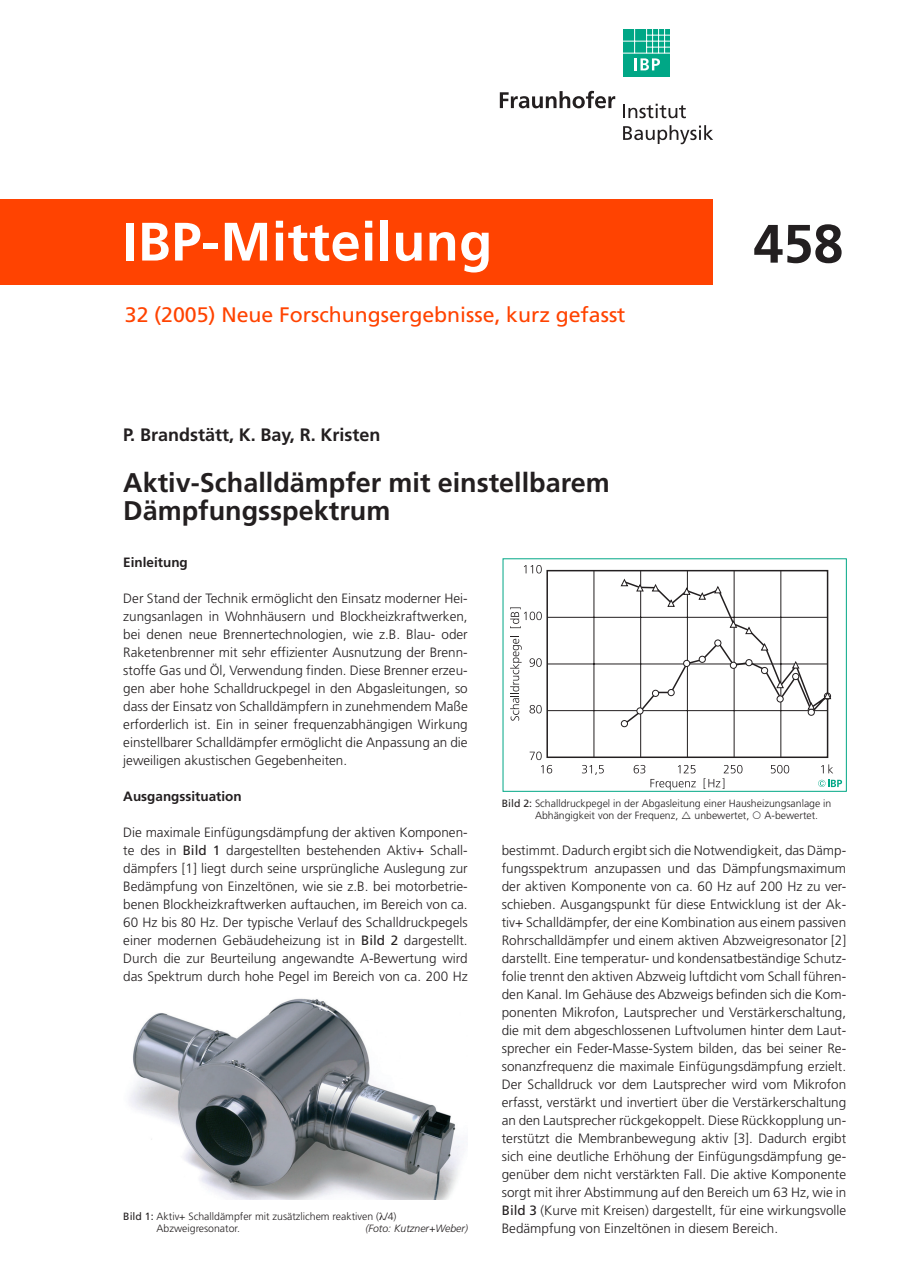
<style>
.page{position:relative;width:910px;height:1280px;background:#fff}
.page>*{position:absolute;margin:0;border:0;box-sizing:border-box;transform-origin:0 0}
.t1{font:700 54px "Frutiger";letter-spacing:.01em;color:#fff}
.t2{font:700 54px "Frutiger";color:#231f20}
.t3{font:700 27px/27.8px "Frutiger";color:#231f20}
.t4{font:21px "Frutiger";color:#ff4301}
.t5{font:700 18px "Frutiger";color:#231f20}
.t6{font:300 13.5px/18px "Frutiger";color:#231f20;text-align:justify}
.t7{font:700 13.5px "Frutiger";color:#231f20}
.t8{font:300 10.5px/12px "Frutiger";color:#231f20}
.t9{font:italic 300 10.5px "Frutiger";color:#231f20}
.s1{font-weight:400}
</style>
<div class="page">
<svg style="left:623px;top:125px;width:90px;height:19px"></svg>
<svg style="left:623px;top:104px;width:63px;height:14px"></svg>
<svg style="left:500px;top:91px;width:115px;height:17px"></svg>
<div style="left:623px;top:30px;width:47px;height:47px;background:#00a786"></div>
<hr style="left:622px;top:53px;width:49px;height:1px;background:#fff">
<hr style="left:622px;top:41px;width:49px;height:1px;background:#fff">
<svg style="left:634px;top:30px;width:36px;height:40px"></svg>
<div style="left:0;top:200px;width:713px;height:85px;background:#ff4301"></div>
<img style="left:129px;top:998px;width:335px;height:201px">
<div style="left:503px;top:558px;width:344px;height:234px;border:1px solid #00a786"></div>
<svg style="left:510px;top:638px;width:12px;height:83px"></svg>
<svg style="left:650px;top:779px;width:46px;height:11px"></svg>
<svg style="left:530px;top:752px;width:22px;height:21px"></svg>
<svg style="left:818px;top:780px;width:24px;height:7px"></svg>
<div style="left:546px;top:570px;width:282px;height:188px;border:1px solid #231f20"></div>
<hr style="left:594px;top:571px;width:1px;height:186px;background:#231f20">
<hr style="left:640px;top:571px;width:1px;height:186px;background:#231f20">
<hr style="left:687px;top:571px;width:1px;height:186px;background:#231f20">
<hr style="left:734px;top:571px;width:1px;height:186px;background:#231f20">
<hr style="left:780px;top:571px;width:1px;height:186px;background:#231f20">
<hr style="left:547px;top:710px;width:281px;height:1px;background:#231f20">
<hr style="left:547px;top:664px;width:281px;height:1px;background:#231f20">
<hr style="left:547px;top:617px;width:281px;height:1px;background:#231f20">
<svg style="left:582px;top:765px;width:22px;height:10px"></svg>
<svg style="left:634px;top:765px;width:11px;height:8px"></svg>
<svg style="left:678px;top:765px;width:18px;height:8px"></svg>
<svg style="left:704px;top:765px;width:38px;height:24px"></svg>
<svg style="left:771px;top:765px;width:18px;height:8px"></svg>
<svg style="left:821px;top:764px;width:12px;height:9px"></svg>
<svg style="left:529px;top:705px;width:13px;height:8px"></svg>
<svg style="left:530px;top:658px;width:12px;height:9px"></svg>
<svg style="left:510px;top:607px;width:32px;height:21px"></svg>
<svg style="left:524px;top:565px;width:18px;height:8px"></svg>
<div style="left:621px;top:720px;width:6px;height:7px;background:#6f6d6d;border-radius:50%"></div>
<div style="left:621px;top:720px;width:7px;height:7px;border:1px solid #231f20;border-radius:50%"></div>
<svg style="left:620px;top:579px;width:212px;height:147px"></svg>
<h1 class="t1" style="left:122px;top:210px;width:372px">IBP-Mitteilung</h1>
<h3 class="t4" style="left:125px;top:302px;width:502px">32 (2005) Neue Forschungsergebnisse, kurz gefasst</h3>
<h3 class="t5" style="left:123px;top:424px;width:259px">P. Brandstätt, K. Bay, R. Kristen</h3>
<h2 class="t3" style="left:123px;top:469px;width:488px">Aktiv-Schalldämpfer mit einstellbarem<br>Dämpfungsspektrum</h2>
<h1 class="t2" style="left:753px;top:212px;width:92px">458</h1>
<p class="t7" style="left:123px;top:554px;width:66px">Einleitung</p>
<p class="t6" style="left:123px;top:589px;width:346px">Der Stand der Technik ermöglicht den Einsatz moderner Hei&shy;zungsanlagen in Wohnhäusern und Blockheizkraftwerken, bei denen neue Brennertechnologien, wie z.B. Blau- oder Raketenbrenner mit sehr effizienter Ausnutzung der Brenn&shy;stoffe Gas und Öl, Verwendung finden. Diese Brenner erzeu&shy;gen aber hohe Schalldruckpegel in den Abgasleitungen, so dass der Einsatz von Schalldämpfern in zunehmendem Maße erforderlich ist. Ein in seiner frequenzabhängigen Wirkung einstellbarer Schalldämpfer ermöglicht die Anpassung an die jeweiligen akustischen Gegebenheiten.</p>
<p class="t7" style="left:123px;top:788px;width:120px">Ausgangssituation</p>
<p class="t6" style="left:123px;top:823px;width:346px">Die maximale Einfügungsdämpfung der aktiven Komponen&shy;te des in <span class="s1">Bild 1</span> dargestellten bestehenden Aktiv+ Schall&shy;dämpfers [1] liegt durch seine ursprüngliche Auslegung zur Bedämpfung von Einzeltönen, wie sie z.B. bei motorbetrie&shy;benen Blockheizkraftwerken auftauchen, im Bereich von ca.<br>60 Hz bis 80 Hz. Der typische Verlauf des Schalldruckpegels einer modernen Gebäudeheizung ist in <span class="s1">Bild 2</span> dargestellt.<br>Durch die zur Beurteilung angewandte A-Bewertung wird das Spektrum durch hohe Pegel im Bereich von ca. 200 Hz</p>
<p class="t8" style="left:157px;top:1210px;width:241px;text-indent:-33px"><span class="s1">Bild 1:</span> Aktiv+ Schalldämpfer mit zusätzlichem reaktiven ( /4)<br>Abzweigresonator.</p>
<p class="t9" style="left:366px;top:1222px;width:104px">(Foto: Kutzner+Weber)</p>
<p class="t8" style="left:535px;top:798px;width:298px;text-indent:-33px"><span class="s1">Bild 2:</span> Schalldruckpegel in der Abgasleitung einer Hausheizungsanlage in<br>Abhängigkeit von der Frequenz,</p>
<p class="t8" style="left:694px;top:810px;width:56px">unbewertet,</p>
<p class="t8" style="left:764px;top:810px;width:55px">A-bewertet.</p>
<p class="t6" style="left:502px;top:841px;width:346px">bestimmt. Dadurch ergibt sich die Notwendigkeit, das Dämp&shy;fungsspektrum anzupassen und das Dämpfungsmaximum der aktiven Komponente von ca. 60 Hz auf 200 Hz zu ver&shy;schieben. Ausgangspunkt für diese Entwicklung ist der Ak&shy;tiv+ Schalldämpfer, der eine Kombination aus einem passiven Rohrschalldämpfer und einem aktiven Abzweigresonator [2] darstellt. Eine temperatur- und kondensatbeständige Schutz&shy;folie trennt den aktiven Abzweig luftdicht vom Schall führen&shy;den Kanal. Im Gehäuse des Abzweigs befinden sich die Kom&shy;ponenten Mikrofon, Lautsprecher und Verstärkerschaltung, die mit dem abgeschlossenen Luftvolumen hinter dem Laut&shy;sprecher ein Feder-Masse-System bilden, das bei seiner Re&shy;sonanzfrequenz die maximale Einfügungsdämpfung erzielt.<br>Der Schalldruck vor dem Lautsprecher wird vom Mikrofon erfasst, verstärkt und invertiert über die Verstärkerschaltung an den Lautsprecher rückgekoppelt. Diese Rückkopplung un&shy;terstützt die Membranbewegung aktiv [3]. Dadurch ergibt sich eine deutliche Erhöhung der Einfügungsdämpfung ge&shy;genüber dem nicht verstärkten Fall. Die aktive Komponente sorgt mit ihrer Abstimmung auf den Bereich um 63 Hz, wie in <span class="s1">Bild 3</span> (Kurve mit Kreisen) dargestellt, für eine wirkungsvolle Bedämpfung von Einzeltönen in diesem Bereich.</p>
</div>
